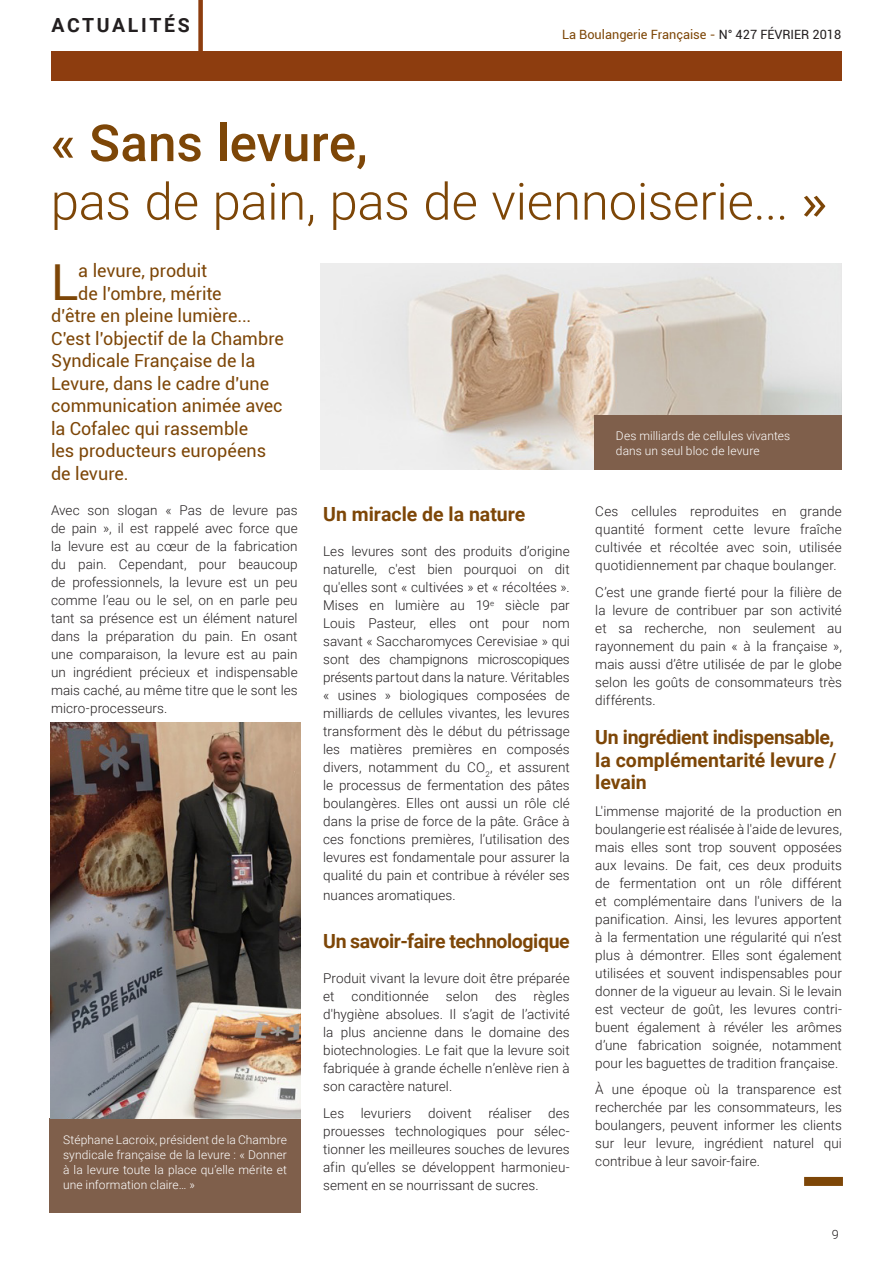
<style>
.page{position:relative;width:893px;height:1263px;background:#fff}
.page>*{position:absolute;margin:0;border:0;box-sizing:border-box;transform-origin:0 0}
.t1{font:300 51px/58.5px "Roboto";letter-spacing:-.005em;color:#7d4607}
.t2{font:49.65px "Roboto";color:#7d4607}
.t3{font:700 19.5px/22.5px "Roboto";letter-spacing:-.01em;color:#7d4607;text-align:justify}
.t4{font:700 19.5px "Roboto";letter-spacing:.135em;color:#231f20}
.t5{font:18px "Roboto";color:#7d4607}
.t6{font:300 13.5px/18px "Roboto";letter-spacing:.005em;color:#231f20;text-align:justify}
.t7{font:12.75px "Roboto";color:#7d4607}
.t8{font:300 12.75px "Roboto";color:#231f20}
.t9{font:300 12px/15px "Roboto";letter-spacing:.01em;color:#fff;text-align:justify}
.s1{color:#231f20}
.s2{font-weight:500}
.s3{font-family:"Open Sans";font-weight:400}
</style>
<div class="page">
<div style="left:198px;top:0;width:5px;height:55px;background:#8d3d0f"></div>
<div style="left:51px;top:51px;width:791px;height:30px;background:#8d3d0f"></div>
<div style="left:49px;top:1118px;width:251px;height:95px;background:#7f5f4b"></div>
<img style="left:321px;top:264px;width:521px;height:206px">
<img style="left:50px;top:723px;width:250px;height:395px">
<div style="left:595px;top:416px;width:247px;height:54px;background:#7f5f4b"></div>
<div style="left:804px;top:1177px;width:39px;height:9px;background:#7d4607"></div>
<h3 class="t4" style="left:51px;top:11px;width:140px">ACTUALITÉS</h3>
<p class="t7" style="left:562px;top:26px;width:281px">La Boulangerie Française - <span class="s1">N° 427 FÉVRIER 2018</span></p>
<h1 class="t1" style="left:51px;top:112px;width:778px"><span class="s2">« Sans levure,<br></span>pas de pain, pas de viennoiserie... <span class="s3">»</span></h1>
<h2 class="t2" style="left:51px;top:247px;width:29px">L</h2>
<h3 class="t5" style="left:78px;top:258px;width:130px">a levure, produit</h3>
<h3 class="t5" style="left:78px;top:281px;width:145px">de l'ombre, mérite</h3>
<h3 class="t5" style="left:51px;top:303px;width:202px">d’être en pleine lumière...</h3>
<h3 class="t5" style="left:51px;top:326px;width:234px">C'est l'objectif de la Chambre</h3>
<h3 class="t5" style="left:51px;top:348px;width:206px">Syndicale Française de la</h3>
<h3 class="t5" style="left:51px;top:371px;width:220px">Levure, dans le cadre d'une</h3>
<h3 class="t5" style="left:51px;top:393px;width:233px">communication animée avec</h3>
<h3 class="t5" style="left:51px;top:416px;width:199px">la Cofalec qui rassemble</h3>
<h3 class="t5" style="left:51px;top:438px;width:217px">les producteurs européens</h3>
<h3 class="t5" style="left:51px;top:461px;width:79px">de levure.</h3>
<p class="t6" style="left:51px;top:500px;width:248px">Avec son slogan « Pas de levure pas de pain », il est rappelé avec force que la levure est au cœur de la fabrication du pain. Cependant, pour beaucoup de professionnels, la levure est un peu comme l’eau ou le sel, on en parle peu tant sa présence est un élément naturel dans la préparation du pain. En osant une comparaison, la levure est au pain un ingrédient précieux et indispensable mais caché, au même titre que le sont les micro-processeurs.</p>
<h3 class="t3" style="left:323px;top:502px;width:204px">Un miracle de la nature</h3>
<p class="t9" style="left:616px;top:428px;width:176px">Des milliards de cellules vivantes dans un seul bloc de levure</p>
<p class="t6" style="left:595px;top:502px;width:248px">Ces cellules reproduites en grande quantité forment cette levure fraîche cultivée et récoltée avec soin, utilisée quotidiennement par chaque boulanger.</p>
<p class="t6" style="left:595px;top:582px;width:248px">C’est une grande fierté pour la filière de la levure de contribuer par son activité et sa recherche, non seulement au rayonnement du pain « à la française », mais aussi d’être utilisée de par le globe selon les goûts de consommateurs très différents.</p>
<h3 class="t3" style="left:595px;top:725px;width:243px">Un ingrédient indispensable, la complémentarité levure / levain</h3>
<p class="t6" style="left:595px;top:802px;width:248px">L'immense majorité de la production en boulangerie est réalisée à l'aide de levures, mais elles sont trop souvent opposées aux levains. De fait, ces deux produits de fermentation ont un rôle différent et complémentaire dans l'univers de la panification. Ainsi, les levures apportent à la fermentation une régularité qui n’est plus à démontrer. Elles sont également utilisées et souvent indispensables pour donner de la vigueur au levain. Si le levain est vecteur de goût, les levures contri&shy;buent également à révéler les arômes d’une fabrication soignée, notamment pour les baguettes de tradition française.</p>
<p class="t6" style="left:595px;top:1080px;width:248px">À une époque où la transparence est recherchée par les consommateurs, les boulangers, peuvent informer les clients sur leur levure, ingrédient naturel qui contribue à leur savoir-faire.</p>
<p class="t6" style="left:323px;top:542px;width:248px">Les levures sont des produits d’origine naturelle, c'est bien pourquoi on dit qu'elles sont « cultivées » et « récoltées ».<br>Mises en lumière au 19<sup>e</sup> siècle par Louis Pasteur, elles ont pour nom savant « Saccharomyces Cerevisiae » qui sont des champignons microscopiques présents partout dans la nature. Véritables « usines » biologiques composées de milliards de cellules vivantes, les levures transforment dès le début du pétrissage les matières premières en composés divers, notamment du CO<sub>2</sub>, et assurent le processus de fermentation des pâtes boulangères. Elles ont aussi un rôle clé dans la prise de force de la pâte. Grâce à ces fonctions premières, l’utilisation des levures est fondamentale pour assurer la qualité du pain et contribue à révéler ses</p>
<p class="t6" style="left:323px;top:886px;width:134px">nuances aromatiques.</p>
<h3 class="t3" style="left:323px;top:929px;width:248px">Un savoir-faire technologique</h3>
<p class="t6" style="left:323px;top:969px;width:248px">Produit vivant la levure doit être préparée et</p>
<p class="t6" style="left:323px;top:987px;width:248px;text-indent:210px">règles d'hygiène absolues. Il s’agit de l’activité la plus ancienne dans le domaine des biotechnologies. Le fait que la levure soit fabriquée à grande échelle n’enlève rien à son caractère naturel.</p>
<p class="t6" style="left:323px;top:1103px;width:248px">Les levuriers doivent réaliser des prouesses technologiques pour sélec&shy;tionner les meilleures souches de levures afin qu’elles se développent harmonieu&shy;sement en se nourrissant de sucres.</p>
<p class="t6" style="left:352px;top:987px;width:79px">conditionnée</p>
<p class="t6" style="left:446px;top:987px;width:34px">selon</p>
<p class="t6" style="left:495px;top:987px;width:23px">des</p>
<p class="t9" style="left:63px;top:1132px;width:226px">Stéphane Lacroix, président de la Chambre syndicale française de la levure : « Donner à la levure toute la place qu’elle mérite et une information claire… »</p>
<p class="t8" style="left:832px;top:1225px;width:9px">9</p>
</div>
